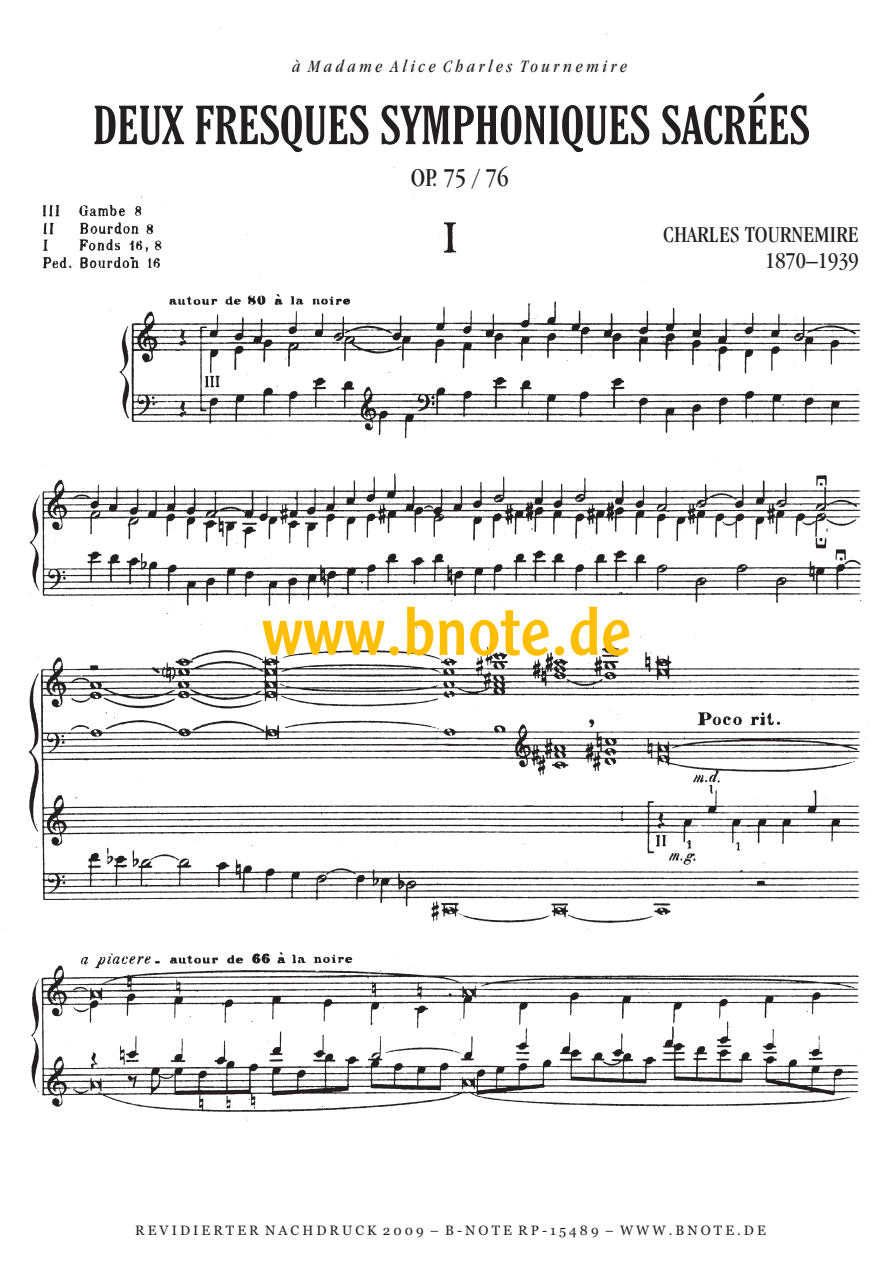
<style>
.page{position:relative;width:893px;height:1263px;background:#fff}
.page>*{position:absolute;margin:0;border:0;box-sizing:border-box;transform-origin:0 0}
.t1{font:72px "Modern 04";color:#ffbf00}
.t2{font:700 extra-condensed 53.25px "Cheltenham BT";color:#231f20}
.t3{font:condensed 26.7px "Garamond IT Cby BT";color:#231f20}
.t4{font:condensed 23.7px/26.7px "Garamond IT Cby BT";color:#231f20;text-align:right}
.t5{font:italic condensed 18px "Garamond IT Cby BT";letter-spacing:.2em;color:#231f20}
.t6{font:13.5px "Georgia";letter-spacing:.225em;color:#231f20}
</style>
<div class="page">
<img style="left:5px;top:28px;width:863px;height:1103px">
<div style="left:87px;top:37px;width:753px;height:123px;background:#fff"></div>
<div style="left:587px;top:187px;width:293px;height:87px;background:#fff"></div>
<div style="left:853px;top:45px;width:20px;height:34px;background:#fff"></div>
<h3 class="t5" style="left:292px;top:58px;width:336px">à Madame Alice Charles Tournemire</h3>
<h2 class="t2" style="left:93px;top:104px;width:719px">DEUX FRESQUES SYMPHONIQUES SACRÉES</h2>
<h3 class="t3" style="left:411px;top:166px;width:99px">OP. 75 / 76</h3>
<h3 class="t4" style="left:663px;top:222px;width:197px">CHARLES TOURNEMIRE<br>1870–1939</h3>
<h1 class="t1" style="left:262px;top:590px;width:371px">www.bnote.de</h1>
<p class="t6" style="left:135px;top:1225px;width:632px">REVIDIERTER NACHDRUCK 2009 – B-NOTE RP-15489 – WWW.BNOTE.DE</p>
</div>
